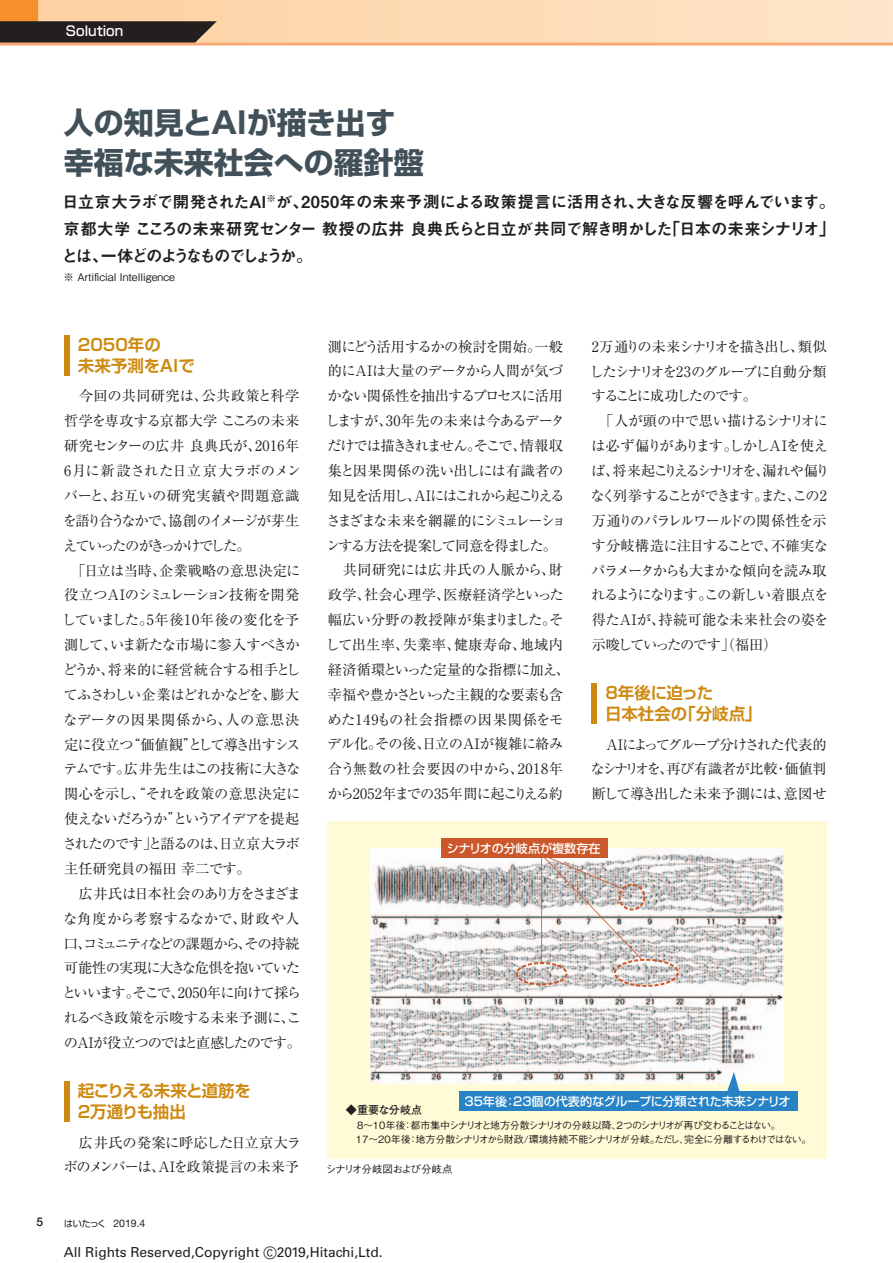
<style>
.page{position:relative;width:893px;height:1263px;background:#fff}
.page>*{position:absolute;margin:0;border:0;box-sizing:border-box;transform-origin:0 0}
.t1{font:30px/40.3px "Shin Go Pro Bold 90 pv RKSJ H";color:#425159}
.t2{font:16.5px/27px "Midashi Go Pro MB31 90 pv RKSJ H";letter-spacing:-.1em;color:#231f20;text-align:justify}
.t3{font:16.5px/21px "Shin Go Pro De Bold 90 pv RKSJ H";color:#ce8911}
.t4{font:16.5px/21px "Shin Go Pro De Bold 90 pv RKSJ H";letter-spacing:-.035em;color:#ce8911}
.t5{font:14.25px/24.9px "Ryumin Pro Regular 90 pv RKSJ H";letter-spacing:-.055em;color:#231f20;text-align:justify}
.t6{font:14.25px/24.9px "Ryumin Pro Regular 90 pv RKSJ H";letter-spacing:-.035em;color:#231f20}
.t7{font:14.25px/24.9px "Ryumin Pro Regular 90 pv RKSJ H";letter-spacing:-.08em;color:#231f20}
.t8{font:13.8px "Univers";color:#231f20}
.t9{font:13.5px "Shin Go Pro Medium 90 pv RKSJ H";color:#fff}
.t10{font:12.15px "Shin Go Pro Medium 90 pv RKSJ H";letter-spacing:-.01em;color:#fff}
.t11{font:500 12px "Helvetica Neue LT Std";color:#231f20}
.t12{font:11.1px "Futo Go B101 Pro Bold 90 pv RKSJ H";color:#231f20}
.t13{font:10.5px "Gothic BBB Pro Medium 90 pv RKSJ H";color:#231f20}
.t14{font:10.5px "Gothic BBB Pro Medium 90 pv RKSJ H";letter-spacing:-.06em;color:#231f20}
.t15{font:10.5px "Helvetica Neue LT Std";color:#231f20}
.t16{font:10.05px/14.1px "Gothic BBB Pro Medium 90 pv RKSJ H";letter-spacing:-.12em;color:#231f20}
.s1{font-family:"Shin Go Pro Regular 90 pv RKSJ H";font-size:9px}
.s2{font-size:16.95px}
</style>
<div class="page">
<div style="left:327px;top:821px;width:500px;height:338px;background:#fffbd6"></div>
<div style="left:64px;top:335px;width:5px;height:41px;background:#ce8911"></div>
<div style="left:64px;top:1081px;width:5px;height:41px;background:#ce8911"></div>
<div style="left:592px;top:683px;width:5px;height:41px;background:#ce8911"></div>
<img style="left:371px;top:848px;width:413px;height:235px">
<div style="left:441px;top:838px;width:167px;height:20px;background:#cb572b"></div>
<svg style="left:516px;top:854px;width:163px;height:133px;background:#d4ccc9"></svg>
<div style="left:459px;top:1091px;width:338px;height:20px;background:#2783c5"></div>
<svg style="left:726px;top:1072px;width:14px;height:19px"></svg>
<div style="left:38px;top:0;width:855px;height:43px;background:linear-gradient(to right,#fdd1a0,#fee5ca)"></div>
<div style="left:0;top:0;width:38px;height:43px;background:#f6902a"></div>
<hr style="left:0;top:43px;width:893px;height:2px;background:#f9a86f">
<svg style="left:0;top:21px;width:217px;height:22px;background:#342d29"></svg>
<p class="t9" style="left:66px;top:26px;width:59px">Solution</p>
<h1 class="t1" style="left:64px;top:106px;width:362px">人の知見とAIが描き出す幸福な未来社会への羅針盤</h1>
<p class="t2" style="left:62px;top:190px;width:775px">日立京大ラボで開発されたAI<sup>※</sup>が、2050年の未来予測による政策提言に活用され、大きな反響を呼んでいます。京都大学 こころの未来研究センター 教授の広井 良典氏らと日立が共同で解き明かした「日本の未来シナリオ」とは、一体どのようなものでしょうか。</p>
<p class="t13" style="left:64px;top:274px;width:113px">※ Artificial Intelligence</p>
<p class="t3" style="left:78px;top:337px;width:119px">2050年の<br>未来予測をAIで</p>
<p class="t5" style="left:63px;top:386px;width:240px">　今回の共同研究は、公共政策と科学哲学を専攻する京都大学 こころの未来研究センターの広井 良典氏が、2016年6月に新設された日立京大ラボのメンバーと、お互いの研究実績や問題意識を語り合うなかで、協創のイメージが芽生えていったのがきっかけでした。</p>
<p class="t5" style="left:62px;top:560px;width:241px;text-align:left;text-indent:9px">「日立は当時、企業戦略の意思決定に役立つAIのシミュレーション技術を開発していました。5年後10年後の変化を予測して、いま新たな市場に参入すべきかどうか、将来的に経営統合する相手としてふさわしい企業はどれかなどを、膨大なデータの因果関係から、人の意思決定に役立つ“価値観”として導き出すシステムです。広井先生はこの技術に大きな関心を示し、“それを政策の意思決定に使えないだろうか”というアイデアを提起されたのです」と語るのは、日立京大ラボ主任研究員の福田 幸二です。<br>　広井氏は日本社会のあり方をさまざまな角度から考察するなかで、財政や人口、コミュニティなどの課題から、その持続可能性の実現に大きな危惧を抱いていたといいます。そこで、2050年に向けて採られるべき政策を示唆する未来予測に、このAIが役立つのではと直感したのです。</p>
<p class="t4" style="left:78px;top:1082px;width:175px">起こりえる未来と道筋を<br>2万通りも抽出</p>
<p class="t6" style="left:63px;top:1132px;width:239px">　広井氏の発案に呼応した日立京大ラボのメンバーは、AIを政策提言の未来予</p>
<p class="t6" style="left:326px;top:336px;width:246px">測にどう活用するかの検討を開始。一般的にAIは大量のデータから人間が気づかない関係性を抽出するプロセスに活用しますが、30年先の未来は今あるデータだけでは描ききれません。そこで、情報収集と因果関係の洗い出しには有識者の知見を活用し、AIにはこれから起こりえるさまざまな未来を網羅的にシミュレーションする方法を提案して同意を得ました。　共同研究には広井氏の人脈から、財政学、社会心理学、医療経済学といった幅広い分野の教授陣が集まりました。そして出生率、失業率、健康寿命、地域内経済循環といった定量的な指標に加え、幸福や豊かさといった主観的な要素も含めた149もの社会指標の因果関係をモデル化。その後、日立のAIが複雑に絡み合う無数の社会要因の中から、2018年から2052年までの35年間に起こりえる約</p>
<p class="t5" style="left:589px;top:336px;width:239px">2万通りの未来シナリオを描き出し、類似したシナリオを23のグループに自動分類することに成功したのです。</p>
<p class="t7" style="left:591px;top:410px;width:240px;text-indent:9px">「人が頭の中で思い描けるシナリオには必ず偏りがあります。しかしAIを使えば、将来起こりえるシナリオを、漏れや偏りなく列挙することができます。また、この2万通りのパラレルワールドの関係性を示す分岐構造に注目することで、不確実なパラメータからも大まかな傾向を読み取れるようになります。この新しい着眼点を得たAIが、持続可能な未来社会の姿を示唆していったのです」（福田）</p>
<p class="t3" style="left:605px;top:685px;width:158px">8年後に迫った<br>日本社会の「分岐点」</p>
<p class="t5" style="left:591px;top:734px;width:238px">　AIによってグループ分けされた代表的なシナリオを、再び有識者が比較・価値判断して導き出した未来予測には、意図せ</p>
<p class="t10" style="left:447px;top:844px;width:155px">シナリオの分岐点が複数存在</p>
<p class="t10" style="left:465px;top:1096px;width:328px">35年後：23個の代表的なグループに分類された未来シナリオ</p>
<p class="t12" style="left:346px;top:1105px;width:78px">◆重要な分岐点</p>
<p class="t16" style="left:356px;top:1119px;width:457px">8～10年後：都市集中シナリオと地方分散シナリオの分岐以降、２つのシナリオが再び交わることはない。<br>17～20年後：地方分散シナリオから財政/環境持続不能シナリオが分岐。ただし、完全に分離するわけではない。</p>
<p class="t14" style="left:326px;top:1165px;width:128px">シナリオ分岐図および分岐点</p>
<p class="t11" style="left:36px;top:1215px;width:8px">5</p>
<p class="t15" style="left:64px;top:1217px;width:83px"><span class="s1">はいたっく</span> 2019.4</p>
<p class="t8" style="left:64px;top:1247px;width:320px">All Rights Reserved,Copyright <span class="s2">©</span>2019,Hitachi,Ltd.</p>
</div>
